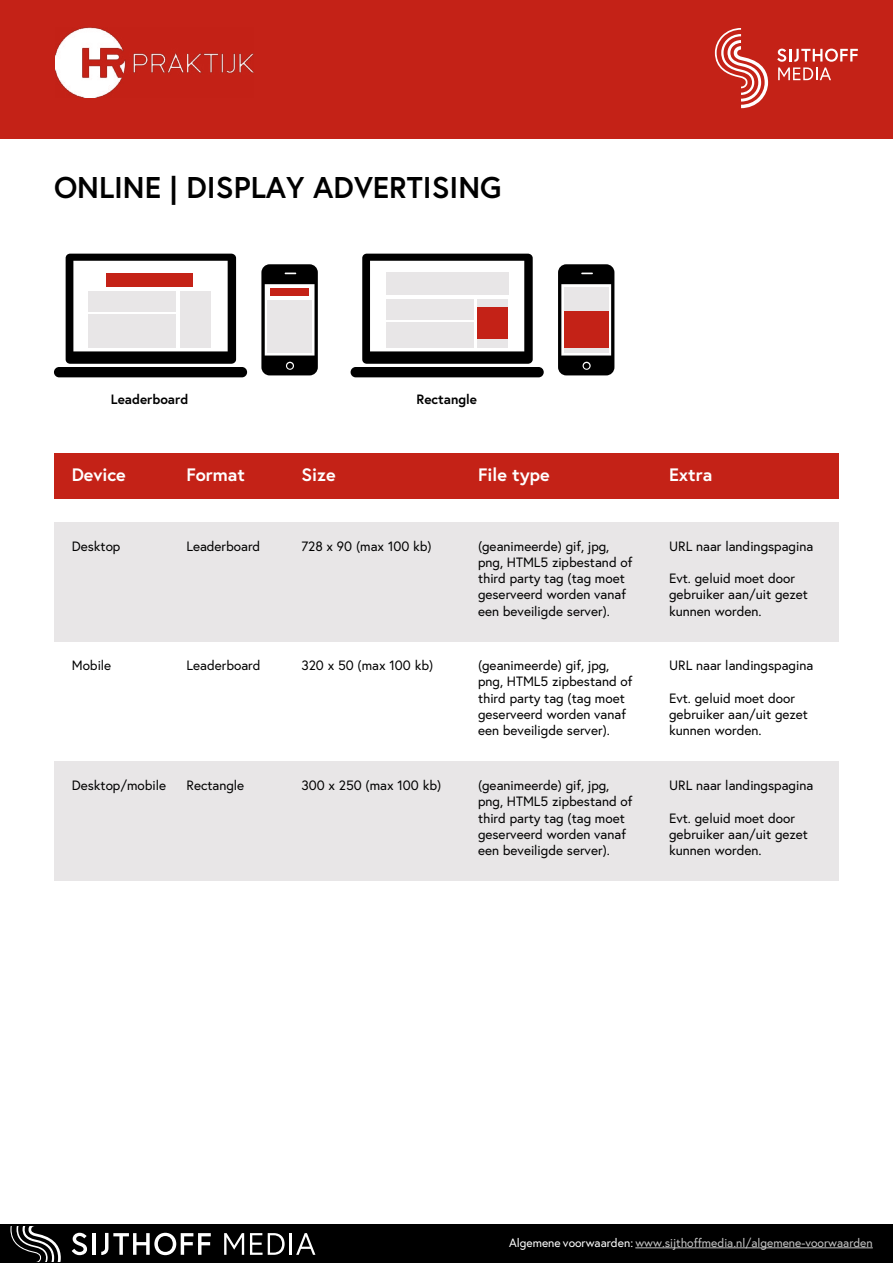
<style>
.page{position:relative;width:893px;height:1263px;background:#fff}
.page>*{position:absolute;margin:0;border:0;box-sizing:border-box;transform-origin:0 0}
.t1{font:700 30px "Europa";color:#000}
.t2{font:700 18px "Europa";letter-spacing:-.005em;color:#fff}
.t3{font:13.5px/16.2px "Europa";color:#000}
.t4{font:700 13.5px "Europa";color:#000}
.t5{font:12px "Europa";color:#c6c6c6}
.s1{color:#fff}
</style>
<div class="page">
<div style="left:0;top:1225px;width:893px;height:38px;background:#000"></div>
<svg style="left:72px;top:1233px;width:15px;height:22px"></svg>
<hr style="left:92px;top:1233px;width:4px;height:22px;background:#fff">
<svg style="left:224px;top:1233px;width:20px;height:22px"></svg>
<svg style="left:250px;top:1233px;width:35px;height:22px"></svg>
<hr style="left:290px;top:1233px;width:2px;height:22px;background:#fff">
<svg style="left:296px;top:1233px;width:19px;height:22px"></svg>
<svg style="left:101px;top:1233px;width:110px;height:22px"></svg>
<svg style="left:10px;top:1226px;width:51px;height:36px"></svg>
<div style="left:54px;top:453px;width:785px;height:45px;background:#c42217"></div>
<div style="left:54px;top:523px;width:785px;height:119px;background:#e8e6e7"></div>
<div style="left:54px;top:761px;width:785px;height:120px;background:#e8e6e7"></div>
<div style="left:0;top:0;width:893px;height:138px;background:#c42217"></div>
<svg style="left:715px;top:28px;width:53px;height:80px"></svg>
<svg style="left:777px;top:49px;width:81px;height:31px"></svg>
<svg style="left:66px;top:254px;width:170px;height:110px"></svg>
<div style="left:54px;top:367px;width:193px;height:10px;background:#000;border-radius:5px"></div>
<div style="left:88px;top:291px;width:88px;height:20px;background:#e8e6e7"></div>
<div style="left:88px;top:315px;width:88px;height:33px;background:#e8e6e7"></div>
<div style="left:180px;top:291px;width:31px;height:57px;background:#e8e6e7"></div>
<svg style="left:261px;top:264px;width:57px;height:111px;background:#8a8281"></svg>
<svg style="left:558px;top:264px;width:56px;height:111px;background:#815553"></svg>
<svg style="left:362px;top:254px;width:171px;height:110px"></svg>
<div style="left:351px;top:367px;width:193px;height:10px;background:#000;border-radius:5px"></div>
<div style="left:477px;top:299px;width:31px;height:49px;background:#e8e6e7"></div>
<div style="left:477px;top:307px;width:31px;height:32px;background:#c42217"></div>
<img style="left:55px;top:27px;width:198px;height:71px">
<hr style="left:635px;top:1247px;width:238px;height:1px;background:#c6c6c6">
<h1 class="t1" style="left:54px;top:168px;width:449px">ONLINE | DISPLAY ADVERTISING</h1>
<p class="t4" style="left:111px;top:390px;width:79px">Leaderboard</p>
<p class="t4" style="left:416px;top:390px;width:62px">Rectangle</p>
<h2 class="t2" style="left:72px;top:463px;width:56px">Device</h2>
<h2 class="t2" style="left:187px;top:463px;width:60px">Format</h2>
<h2 class="t2" style="left:301px;top:463px;width:36px">Size</h2>
<h2 class="t2" style="left:478px;top:463px;width:73px">File type</h2>
<h2 class="t2" style="left:669px;top:463px;width:45px">Extra</h2>
<p class="t3" style="left:72px;top:538px;width:50px">Desktop</p>
<p class="t3" style="left:187px;top:538px;width:75px">Leaderboard</p>
<p class="t3" style="left:301px;top:538px;width:132px">728 x 90 (max 100 kb)</p>
<p class="t3" style="left:478px;top:538px;width:156px">(geanimeerde) gif, jpg, png, HTML5 zipbestand of third party tag (tag moet geserveerd worden vanaf een beveiligde server).</p>
<p class="t3" style="left:669px;top:538px;width:146px">URL naar landingspagina</p>
<p class="t3" style="left:669px;top:570px;width:140px">Evt. geluid moet door gebruiker aan/uit gezet kunnen worden.</p>
<p class="t3" style="left:72px;top:657px;width:41px">Mobile</p>
<p class="t3" style="left:187px;top:657px;width:76px">Leaderboard</p>
<p class="t3" style="left:301px;top:657px;width:133px">320 x 50 (max 100 kb)</p>
<p class="t3" style="left:478px;top:657px;width:156px">(geanimeerde) gif, jpg, png, HTML5 zipbestand of third party tag (tag moet geserveerd worden vanaf een beveiligde server).</p>
<p class="t3" style="left:669px;top:657px;width:146px">URL naar landingspagina</p>
<p class="t3" style="left:669px;top:690px;width:140px">Evt. geluid moet door gebruiker aan/uit gezet kunnen worden.</p>
<p class="t3" style="left:72px;top:777px;width:96px">Desktop/mobile</p>
<p class="t3" style="left:187px;top:777px;width:59px">Rectangle</p>
<p class="t3" style="left:301px;top:777px;width:141px">300 x 250 (max 100 kb)</p>
<p class="t3" style="left:478px;top:777px;width:156px">(geanimeerde) gif, jpg, png, HTML5 zipbestand of third party tag (tag moet geserveerd worden vanaf een beveiligde server).</p>
<p class="t3" style="left:669px;top:777px;width:146px">URL naar landingspagina</p>
<p class="t3" style="left:669px;top:810px;width:140px">Evt. geluid moet door gebruiker aan/uit gezet kunnen worden.</p>
<p class="t5" style="left:509px;top:1236px;width:365px"><span class="s1">Algemene voorwaarden:</span> www.sijthoffmedia.nl/algemene-voorwaarden</p>
</div>
